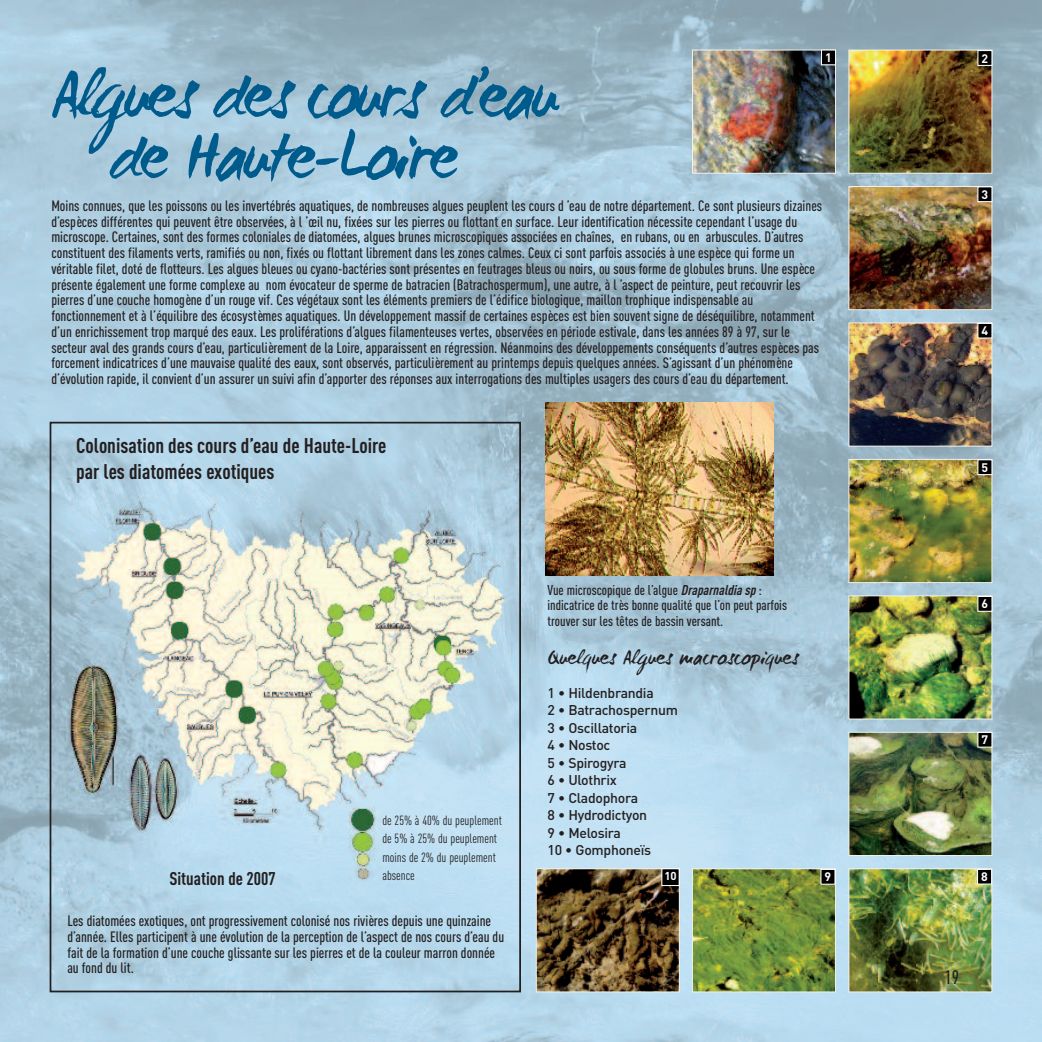
<style>
.page{position:relative;width:1042px;height:1042px;background:#fff}
.page>*{position:absolute;margin:0;border:0;box-sizing:border-box;transform-origin:0 0}
.t1{font:70px/61.2px "WC Mano Negra Bta";letter-spacing:-.055em;color:#005b8d}
.t2{font:700 21px/25.2px "DIN Cond";color:#231f20}
.t3{font:21px "WC Mano Negra Bta";color:#231f20}
.t4{font:500 19.25px "DIN Cond";color:#231f20}
.t5{font:700 18.2px "DIN Cond";color:#231f20}
.t6{font:500 14.88px/15.8px "DIN Cond";color:#231f20}
.t7{font:500 14px/17.5px "DIN";letter-spacing:-.02em;color:#231f20}
.t8{font:500 14px/15.8px "DIN Cond";color:#231f20}
.t9{font:13.12px/18.4px "DIN Cond";color:#231f20}
.t10{font:700 12.25px "DIN";color:#fff}
.t11{font:700 11.38px "DIN";color:#fff}
.s1{font-weight:700;font-style:italic}
</style>
<div class="page">
<img style="left:0;top:0;width:1042px;height:1042px">
<img style="left:694px;top:52px;width:140px;height:120px">
<div style="left:692px;top:50px;width:144px;height:124px;border:1px solid #f4f0e7"></div>
<img style="left:850px;top:52px;width:140px;height:120px">
<div style="left:848px;top:50px;width:144px;height:124px;border:1px solid #f4f0e7"></div>
<img style="left:850px;top:188px;width:140px;height:120px">
<div style="left:848px;top:186px;width:144px;height:124px;border:1px solid #f4f0e7"></div>
<img style="left:850px;top:324px;width:140px;height:120px">
<div style="left:848px;top:322px;width:144px;height:124px;border:1px solid #f4f0e7"></div>
<img style="left:850px;top:461px;width:140px;height:120px">
<div style="left:848px;top:459px;width:144px;height:124px;border:1px solid #f4f0e7"></div>
<img style="left:850px;top:597px;width:140px;height:120px">
<div style="left:848px;top:595px;width:144px;height:124px;border:1px solid #f4f0e7"></div>
<img style="left:850px;top:734px;width:140px;height:120px">
<div style="left:848px;top:732px;width:144px;height:124px;border:1px solid #f4f0e7"></div>
<div style="left:50px;top:422px;width:471px;height:570px;border:2px solid #231f20"></div>
<img style="left:850px;top:870px;width:140px;height:120px">
<div style="left:848px;top:868px;width:144px;height:124px;border:1px solid #f4f0e7"></div>
<img style="left:694px;top:870px;width:140px;height:120px">
<div style="left:692px;top:868px;width:144px;height:124px;border:1px solid #f4f0e7"></div>
<img style="left:538px;top:870px;width:140px;height:120px">
<div style="left:536px;top:868px;width:144px;height:124px;border:1px solid #f4f0e7"></div>
<div style="left:822px;top:50px;width:13px;height:14px;background:#000"></div>
<div style="left:821px;top:50px;width:15px;height:15px;border:1px solid #fff"></div>
<div style="left:978px;top:51px;width:13px;height:14px;background:#000"></div>
<div style="left:977px;top:50px;width:15px;height:16px;border:1px solid #fff"></div>
<div style="left:662px;top:869px;width:17px;height:16px;background:#000"></div>
<div style="left:661px;top:868px;width:18px;height:18px;border:1px solid #fff"></div>
<div style="left:821px;top:870px;width:13px;height:14px;background:#000"></div>
<div style="left:978px;top:869px;width:13px;height:14px;background:#000"></div>
<div style="left:977px;top:869px;width:15px;height:15px;border:1px solid #fff"></div>
<div style="left:978px;top:187px;width:13px;height:14px;background:#000"></div>
<div style="left:977px;top:186px;width:15px;height:16px;border:1px solid #fff"></div>
<div style="left:978px;top:324px;width:13px;height:13px;background:#000"></div>
<div style="left:977px;top:323px;width:15px;height:15px;border:1px solid #fff"></div>
<div style="left:978px;top:460px;width:13px;height:14px;background:#000"></div>
<div style="left:977px;top:459px;width:15px;height:16px;border:1px solid #fff"></div>
<div style="left:978px;top:597px;width:13px;height:14px;background:#000"></div>
<div style="left:977px;top:596px;width:15px;height:16px;border:1px solid #fff"></div>
<div style="left:978px;top:733px;width:13px;height:14px;background:#000"></div>
<div style="left:977px;top:732px;width:15px;height:15px;border:1px solid #fff"></div>
<img style="left:546px;top:403px;width:227px;height:172px">
<p class="t10" style="left:825px;top:51px;width:8px">1</p>
<p class="t10" style="left:981px;top:51px;width:8px">2</p>
<h1 class="t1" style="left:109px;top:58px;width:452px;text-indent:-57px">Algues des cours d’eau de Haute-Loire</h1>
<p class="t6" style="left:51px;top:199px;width:772px">Moins connues, que les poissons ou les invertébrés aquatiques, de nombreuses algues peuplent les cours d ’eau de notre département. Ce sont plusieurs dizaines d’espèces différentes qui peuvent être observées, à l ’œil nu, fixées sur les pierres ou flottant en surface. Leur identification nécessite cependant l’usage du microscope. Certaines, sont des formes coloniales de diatomées, algues brunes microscopiques associées en chaînes, en rubans, ou en arbuscules. D’autres constituent des filaments verts, ramifiés ou non, fixés ou flottant librement dans les zones calmes. Ceux ci sont parfois associés à une espèce qui forme un véritable filet, doté de flotteurs. Les algues bleues ou cyano-bactéries sont présentes en feutrages bleus ou noirs, ou sous forme de globules bruns. Une espèce présente également une forme complexe au nom évocateur de sperme de batracien (Batrachospermum), une autre, à l ’aspect de peinture, peut recouvrir les pierres d’une couche homogène d’un rouge vif. Ces végétaux sont les éléments premiers de l’édifice biologique, maillon trophique indispensable au fonctionnement et à l’équilibre des écosystèmes aquatiques. Un développement massif de certaines espèces est bien souvent signe de déséquilibre, notamment d’un enrichissement trop marqué des eaux. Les proliférations d’algues filamenteuses vertes, observées en période estivale, dans les années 89 à 97, sur le secteur aval des grands cours d’eau, particulièrement de la Loire, apparaissent en régression. Néanmoins des développements conséquents d’autres espèces pas forcement indicatrices d’une mauvaise qualité des eaux, sont observés, particulièrement au printemps depuis quelques années. S’agissant d’un phénomène d’évolution rapide, il convient d’un assurer un suivi afin d’apporter des réponses aux interrogations des multiples usagers des cours d’eau du département.</p>
<h2 class="t2" style="left:76px;top:435px;width:312px">Colonisation des cours d’eau de Haute-Loire par les diatomées exotiques</h2>
<p class="t8" style="left:547px;top:583px;width:241px">Vue microscopique de l’algue <span class="s1">Draparnaldiasp</span>: indicatrice de très bonne qualité que l’on peut parfois trouver sur les têtes de bassin versant.</p>
<p class="t10" style="left:981px;top:187px;width:8px">3</p>
<p class="t10" style="left:981px;top:324px;width:8px">4</p>
<p class="t10" style="left:981px;top:460px;width:8px">5</p>
<p class="t10" style="left:981px;top:597px;width:8px">6</p>
<p class="t9" style="left:382px;top:812px;width:121px">de 25% à 40% du peuplement de 5% à 25% du peuplement moins de 2% du peuplement absence</p>
<p class="t5" style="left:169px;top:871px;width:108px">Situation de 2007</p>
<p class="t6" style="left:67px;top:914px;width:438px">Les diatomées exotiques, ont progressivement colonisé nos rivières depuis une quinzaine d’année. Elles participent à une évolution de la perception de l’aspect de nos cours d’eau du fait de la formation d’une couche glissante sur les pierres et de la couleur marron donnée au fond du lit.</p>
<h2 class="t3" style="left:547px;top:643px;width:253px">Quelques Algues macroscopiques</h2>
<p class="t7" style="left:547px;top:684px;width:132px">1 • Hildenbrandia<br>2 • Batrachospernum<br>3 • Oscillatoria<br>4 • Nostoc<br>5 • Spirogyra<br>6 • Ulothrix<br>7 • Cladophora<br>8 • Hydrodictyon<br>9 • Melosira<br>10 • Gomphoneïs</p>
<p class="t10" style="left:981px;top:733px;width:8px">7</p>
<p class="t11" style="left:664px;top:869px;width:14px">10</p>
<p class="t10" style="left:824px;top:870px;width:8px">9</p>
<p class="t10" style="left:981px;top:870px;width:8px">8</p>
<p class="t4" style="left:944px;top:970px;width:16px">19</p>
</div>
